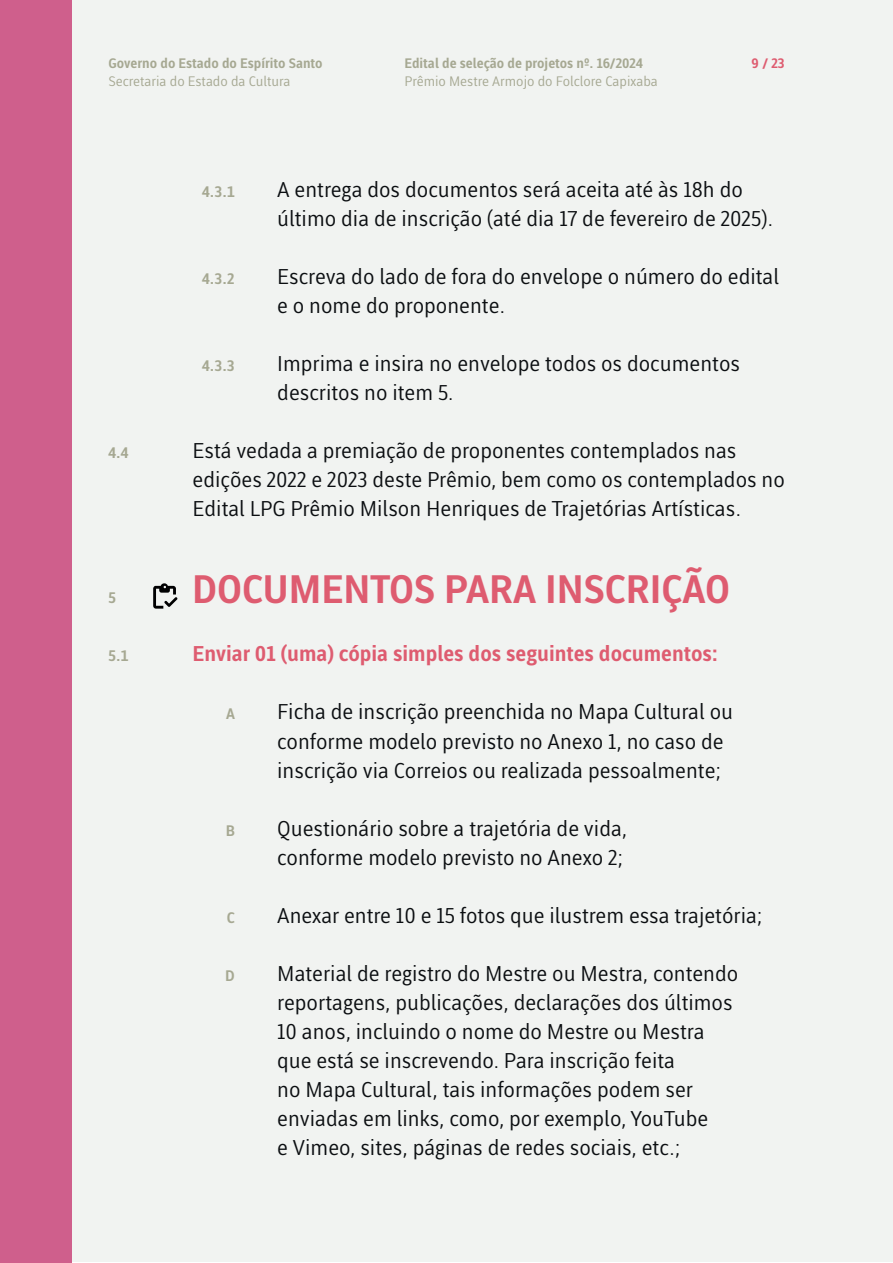
<style>
.page{position:relative;width:893px;height:1263px;background:#fff}
.page>*{position:absolute;margin:0;border:0;box-sizing:border-box;transform-origin:0 0}
.t1{font:39px "Ufes Sans VF Roman";color:#de5c70}
.t2{font:21px/29px "Ufes Sans VF Roman";color:#0b0e11}
.t3{font:21px "Ufes Sans VF Roman";color:#de5c70}
.t4{font:15px "Ufes Sans VF Roman";color:#a6a892}
.t5{font:13.5px/18px "Ufes Sans VF Roman";color:#a6a892}
.t6{font:13.5px "Ufes Sans VF Roman";color:#de5c70}
</style>
<div class="page">
<div style="left:1px;top:1px;width:891px;height:1261px;background:#f1f3f1"></div>
<div style="left:0;top:0;width:72px;height:1263px;background:#cf5f8c"></div>
<svg style="left:153px;top:583px;width:24px;height:26px"></svg>
<p class="t5" style="left:108px;top:54px;width:216px">Governo do Estado do Espírito Santo<br>Secretaria do Estado da Cultura</p>
<p class="t5" style="left:405px;top:54px;width:255px">Edital de seleção de projetos nº. 16/2024<br>Prêmio Mestre Armojo do Folclore Capixaba</p>
<p class="t6" style="left:752px;top:55px;width:35px">9 / 23</p>
<p class="t4" style="left:202px;top:182px;width:35px">4.3.1</p>
<p class="t2" style="left:277px;top:175px;width:497px">A entrega dos documentos será aceita até às 18h do último dia de inscrição (até dia 17 de fevereiro de 2025).</p>
<p class="t4" style="left:202px;top:269px;width:35px">4.3.2</p>
<p class="t2" style="left:277px;top:262px;width:503px">Escreva do lado de fora do envelope o número do edital e o nome do proponente.</p>
<p class="t4" style="left:202px;top:356px;width:35px">4.3.3</p>
<p class="t2" style="left:277px;top:349px;width:464px">Imprima e insira no envelope todos os documentos descritos no item 5.</p>
<p class="t4" style="left:108px;top:443px;width:22px">4.4</p>
<p class="t2" style="left:193px;top:436px;width:594px">Está vedada a premiação de proponentes contemplados nas edições 2022 e 2023 deste Prêmio, bem como os contemplados no<br>Edital LPG Prêmio Milson Henriques de Trajetórias Artísticas.</p>
<p class="t4" style="left:108px;top:589px;width:10px">5</p>
<h1 class="t1" style="left:192px;top:565px;width:539px">DOCUMENTOS PARA INSCRIÇÃO</h1>
<p class="t4" style="left:108px;top:647px;width:22px">5.1</p>
<p class="t3" style="left:193px;top:641px;width:527px">Enviar 01 (uma) cópia simples dos seguintes documentos:</p>
<p class="t4" style="left:226px;top:705px;width:10px">A</p>
<p class="t2" style="left:277px;top:697px;width:457px">Ficha de inscrição preenchida no Mapa Cultural ou conforme modelo previsto no Anexo 1, no caso de inscrição via Correios ou realizada pessoalmente;</p>
<p class="t4" style="left:226px;top:821px;width:11px">B</p>
<p class="t2" style="left:277px;top:813px;width:352px">Questionário sobre a trajetória de vida, conforme modelo previsto no Anexo 2;</p>
<p class="t4" style="left:227px;top:908px;width:10px">C</p>
<p class="t2" style="left:277px;top:900px;width:487px">Anexar entre 10 e 15 fotos que ilustrem essa trajetória;</p>
<p class="t4" style="left:225px;top:966px;width:11px">D</p>
<p class="t2" style="left:277px;top:959px;width:463px">Material de registro do Mestre ou Mestra, contendo reportagens, publicações, declarações dos últimos 10 anos, incluindo o nome do Mestre ou Mestra que está se inscrevendo. Para inscrição feita<br>no Mapa Cultural, tais informações podem ser enviadas em links, como, por exemplo, YouTube<br>e Vimeo, sites, páginas de redes sociais, etc.;</p>
</div>
